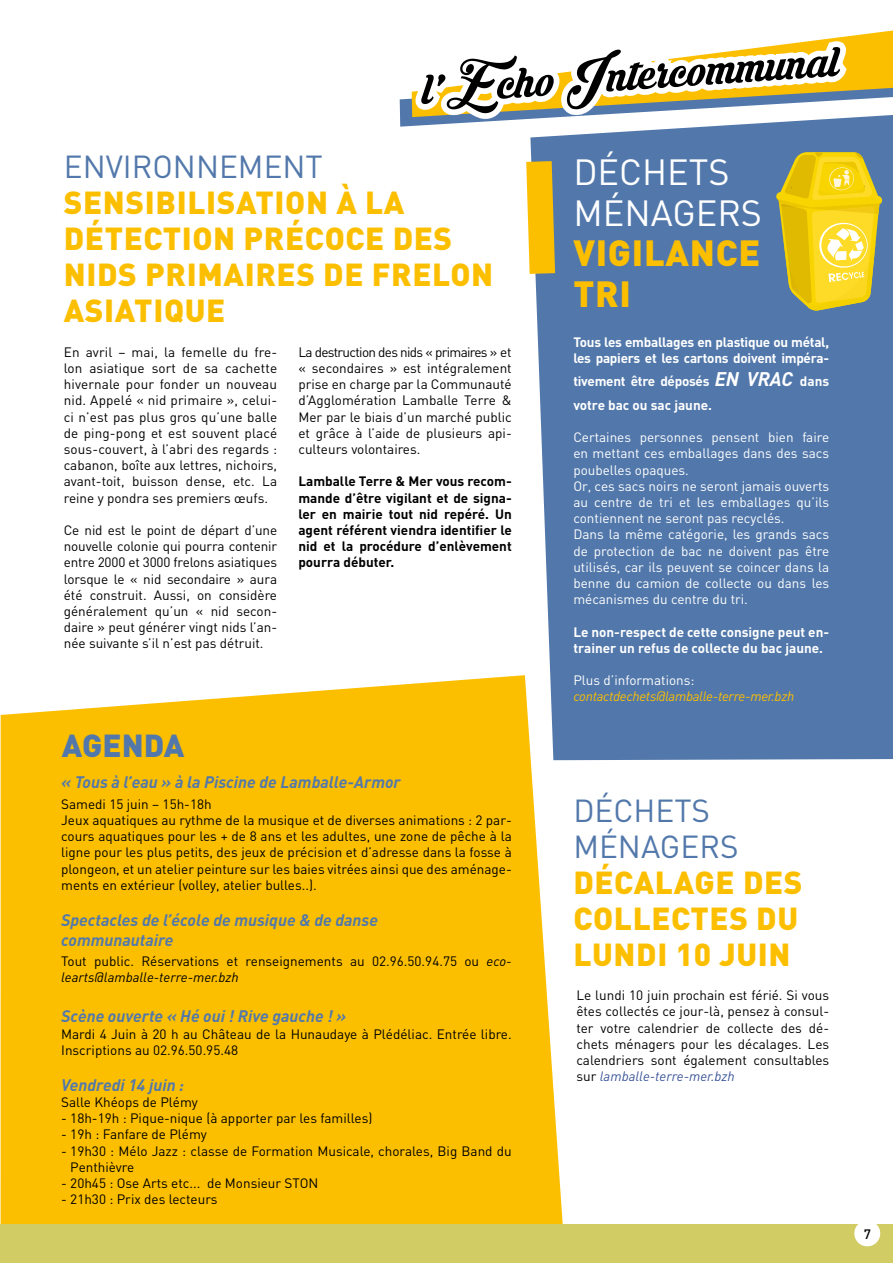
<style>
.page{position:relative;width:893px;height:1263px;background:#fff}
.page>*{position:absolute;margin:0;border:0;box-sizing:border-box;transform-origin:0 0}
.t1{font:52.5px "Krinkes Decor PERSONALUSE";color:#000}
.t2{font:36px/40.5px "DIN";color:#fff}
.t3{font:900 36px/40.5px "DIN";letter-spacing:.02em;color:#fcbf00}
.t4{font:900 31.5px/36px "DIN";letter-spacing:.02em;color:#fcbf00}
.t5{font:31.5px/36px "DIN";color:#5278ab}
.t6{font:900 31.5px "DIN";color:#5278ab}
.t7{font:italic 700 16.5px/19.8px "DIN";color:#5278ab}
.t8{font:13.5px/16.2px "DIN";color:#000;text-align:justify}
.t9{font:13.5px/16.2px "DIN";color:#fff}
.t10{font:700 13.5px/16.2px "DIN";color:#000;text-align:justify}
.t11{font:700 13.5px/16.2px "DIN";letter-spacing:-.02em;color:#fff}
.t12{font:700 13.5px/16.2px "DIN";color:#fff}
.t13{font:italic 13.5px "DIN";letter-spacing:-.02em;color:#fcbf00}
.t14{font:500 13.5px "DIN";color:#000}
.s1{font-style:italic}
.s2{font-style:italic;font-size:19.5px}
.s3{font-style:italic;color:#3a5498}
</style>
<div class="page">
<div style="left:530px;top:144px;width:363px;height:616px;background:#5278ab"></div>
<svg style="left:526px;top:161px;width:29px;height:113px;background:#f1be1b"></svg>
<svg style="left:400px;top:30px;width:493px;height:114px"></svg>
<svg style="left:776px;top:152px;width:106px;height:159px;background:#d2c03d"></svg>
<svg style="left:1px;top:675px;width:562px;height:550px;background:#fbc211"></svg>
<div style="left:0;top:1225px;width:893px;height:38px;background:#d1cc63"></div>
<div style="left:855px;top:1221px;width:24px;height:24px;background:#fff;border-radius:50%"></div>
<div style="left:854px;top:1220px;width:26px;height:26px;border:2px solid #fff;border-radius:50%"></div>
<h1 class="t1" style="left:419px;top:56px;width:419px;rotate:-4deg">l’Echo Intercommunal</h1>
<h3 class="t5" style="left:64px;top:148px;width:261px">ENVIRONNEMENT</h3>
<h3 class="t4" style="left:64px;top:183px;width:431px">SENSIBILISATION À LA<br>DÉTECTION PRÉCOCE DES<br>NIDS PRIMAIRES DE FRELON<br>ASIATIQUE</h3>
<p class="t8" style="left:64px;top:344px;width:215px">En avril – mai, la femelle du fre&shy;lon asiatique sort de sa cachette hivernale pour fonder un nouveau nid. Appelé « nid primaire », celui&shy;ci n’est pas plus gros qu’une balle de ping-pong et est souvent placé sous-couvert, à l’abri des regards : cabanon, boîte aux lettres, nichoirs, avant-toit, buisson dense, etc. La reine y pondra ses premiers œufs.</p>
<p class="t8" style="left:64px;top:522px;width:215px">Ce nid est le point de départ d’une nouvelle colonie qui pourra contenir entre 2000 et 3000 frelons asiatiques lorsque le « nid secondaire » aura été construit. Aussi, on considère généralement qu’un « nid secon&shy;daire » peut générer vingt nids l’an&shy;née suivante s’il n’est pas détruit.</p>
<p class="t8" style="left:298px;top:344px;width:215px">La destruction des nids « primaires » et « secondaires » est intégralement prise en charge par la Communauté d’Agglomération Lamballe Terre &amp; Mer par le biais d’un marché public et grâce à l’aide de plusieurs api&shy;culteurs volontaires.</p>
<p class="t10" style="left:298px;top:473px;width:215px">Lamballe Terre &amp; Mer vous recom&shy;mande d’être vigilant et de signa&shy;ler en mairie tout nid repéré. Un agent référent viendra identifier le nid et la procédure d’enlèvement pourra débuter.</p>
<h3 class="t6" style="left:62px;top:725px;width:124px">AGENDA</h3>
<p class="t7" style="left:61px;top:772px;width:341px">« Tous à l’eau » à la Piscine de Lamballe-Armor</p>
<p class="t8" style="left:61px;top:795px;width:452px;text-align:left">Samedi 15 juin – 15h-18h<br>Jeux aquatiques au rythme de la musique et de diverses animations : 2 par&shy;cours aquatiques pour les + de 8 ans et les adultes, une zone de pêche à la ligne pour les plus petits, des jeux de précision et d’adresse dans la fosse à plongeon, et un atelier peinture sur les baies vitrées ainsi que des aménage&shy;ments en extérieur (volley, atelier bulles..).</p>
<p class="t7" style="left:61px;top:909px;width:318px">Spectacles de l’école de musique &amp; de danse communautaire</p>
<p class="t8" style="left:61px;top:953px;width:452px">Tout public. Réservations et renseignements au 02.96.50.94.75 ou <span class="s1">eco&shy;learts@lamballe-terre-mer.bzh</span></p>
<p class="t7" style="left:61px;top:1006px;width:287px">Scène ouverte « Hé oui ! Rive gauche ! »</p>
<p class="t8" style="left:61px;top:1025px;width:452px">Mardi 4 Juin à 20 h au Château de la Hunaudaye à Plédéliac. Entrée libre.<br>Inscriptions au 02.96.50.95.48</p>
<p class="t7" style="left:61px;top:1074px;width:124px">Vendredi 14 juin :</p>
<p class="t8" style="left:61px;top:1094px;width:138px">Salle Khéops de Plémy</p>
<p class="t8" style="left:61px;top:1110px;width:313px">- 18h-19h : Pique-nique (à apporter par les familles)</p>
<p class="t8" style="left:61px;top:1126px;width:147px">- 19h : Fanfare de Plémy</p>
<p class="t8" style="left:70px;top:1142px;width:443px;text-indent:-9px">- 19h30 : Mélo Jazz : classe de Formation Musicale, chorales, Big Band du<br>Penthièvre</p>
<p class="t8" style="left:61px;top:1175px;width:259px">- 20h45 : Ose Arts etc... de Monsieur STON</p>
<p class="t8" style="left:61px;top:1191px;width:158px">- 21h30 : Prix des lecteurs</p>
<h2 class="t2" style="left:573px;top:151px;width:190px">DÉCHETS<br>MÉNAGERS</h2>
<h2 class="t3" style="left:573px;top:231px;width:188px">VIGILANCE<br>TRI</h2>
<p class="t11" style="left:573px;top:333px;width:257px">Tous les emballages en plastique ou métal, les papiers et les cartons doivent impéra-</p>
<p class="t11" style="left:573px;top:369px;width:257px;line-height:23.4px">tivement être déposés <span class="s2">EN VRAC</span> dans votre bac ou sac jaune.</p>
<p class="t9" style="left:573px;top:429px;width:257px">Certaines personnes pensent bien faire en mettant ces emballages dans des sacs poubelles opaques.<br>Or, ces sacs noirs ne seront jamais ouverts au centre de tri et les emballages qu’ils contiennent ne seront pas recyclés.<br>Dans la même catégorie, les grands sacs de protection de bac ne doivent pas être utilisés, car ils peuvent se coincer dans la benne du camion de collecte ou dans les mécanismes du centre du tri.</p>
<p class="t12" style="left:573px;top:623px;width:257px">Le non-respect de cette consigne peut en&shy;trainer un refus de collecte du bac jaune.</p>
<p class="t9" style="left:573px;top:672px;width:123px">Plus d’informations:</p>
<p class="t13" style="left:573px;top:688px;width:222px">contactdechets@lamballe-terre-mer.bzh</p>
<h3 class="t5" style="left:573px;top:792px;width:167px">DÉCHETS<br>MÉNAGERS</h3>
<h3 class="t4" style="left:573px;top:863px;width:231px">DÉCALAGE DES<br>COLLECTES DU<br>LUNDI 10 JUIN</h3>
<p class="t8" style="left:576px;top:987px;width:254px">Le lundi 10 juin prochain est férié. Si vous êtes collectés ce jour-là, pensez à consul&shy;ter votre calendrier de collecte des dé&shy;chets ménagers pour les décalages. Les calendriers sont également consultables sur <span class="s3">lamballe-terre-mer.bzh</span></p>
<p class="t14" style="left:864px;top:1226px;width:9px">7</p>
</div>
